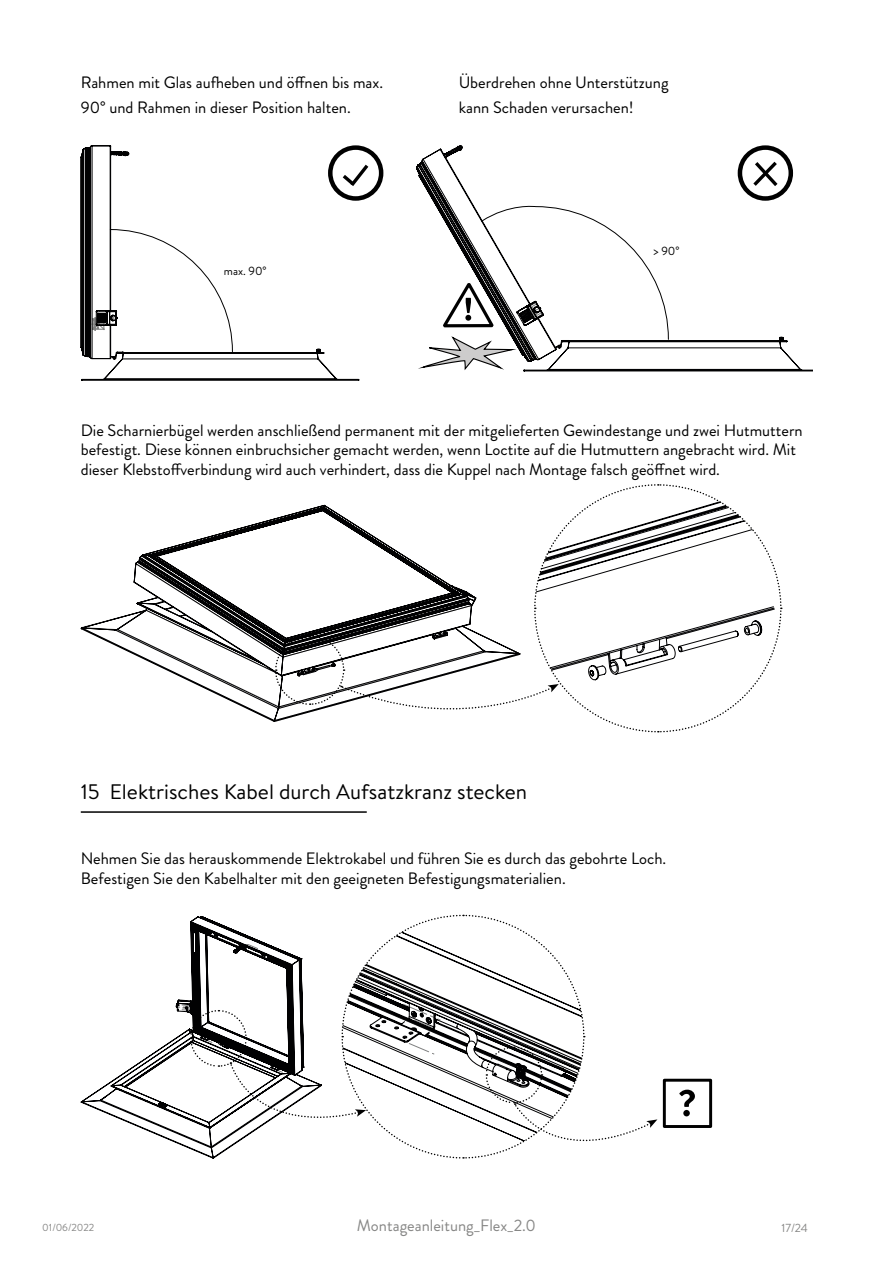
<style>
.page{position:relative;width:893px;height:1263px;background:#fff}
.page>*{position:absolute;margin:0;border:0;box-sizing:border-box;transform-origin:0 0}
.t1{font:21px "Brandon Text";color:#000}
.t2{font:16.5px/19.8px "Brandon Grotesque";color:#000}
.t3{font:16.5px "Brandon Grotesque";color:#878786}
.t4{font:12px "Brandon Grotesque";color:#000}
.t5{font:12px "Brandon Grotesque";color:#878786}
.t6{font:10.5px "Brandon Grotesque";color:#878786}
</style>
<div class="page">
<svg style="left:81px;top:145px;width:278px;height:236px"></svg>
<svg style="left:92px;top:229px;width:141px;height:123px"></svg>
<svg style="left:330px;top:148px;width:51px;height:50px"></svg>
<div style="left:328px;top:145px;width:55px;height:56px;border:4px solid #000;border-radius:50%"></div>
<svg style="left:339px;top:161px;width:33px;height:29px"></svg>
<svg style="left:416px;top:145px;width:396px;height:226px"></svg>
<svg style="left:740px;top:148px;width:51px;height:50px"></svg>
<div style="left:738px;top:145px;width:55px;height:56px;border:4px solid #000;border-radius:50%"></div>
<svg style="left:750px;top:158px;width:31px;height:32px"></svg>
<svg style="left:422px;top:203px;width:247px;height:168px"></svg>
<svg style="left:81px;top:518px;width:193px;height:204px"></svg>
<svg style="left:274px;top:484px;width:508px;height:249px"></svg>
<hr style="left:81px;top:811px;width:286px;height:2px;background:#000">
<svg style="left:81px;top:1005px;width:95px;height:138px"></svg>
<svg style="left:176px;top:914px;width:481px;height:245px"></svg>
<div style="left:663px;top:1079px;width:49px;height:49px;border:3px solid #000"></div>
<div style="left:683px;top:1110px;width:7px;height:6px;background:#000;border-radius:50%"></div>
<svg style="left:679px;top:1090px;width:16px;height:17px"></svg>
<p class="t2" style="left:81px;top:73px;width:304px">Rahmen mit Glas aufheben und öffnen bis max.</p>
<p class="t2" style="left:459px;top:73px;width:211px">Überdrehen ohne Unterstützung</p>
<p class="t2" style="left:81px;top:98px;width:271px">90° und Rahmen in dieser Position halten.</p>
<p class="t2" style="left:459px;top:98px;width:176px">kann Schaden verursachen!</p>
<p class="t4" style="left:224px;top:263px;width:44px">max. 90°</p>
<p class="t4" style="left:653px;top:242px;width:28px">&gt; 90°</p>
<p class="t2" style="left:81px;top:420px;width:723px">Die Scharnierbügel werden anschließend permanent mit der mitgelieferten Gewindestange und zwei Hutmuttern befestigt. Diese können einbruchsicher gemacht werden, wenn Loctite auf die Hutmuttern angebracht wird. Mit dieser Klebstoffverbindung wird auch verhindert, dass die Kuppel nach Montage falsch geöffnet wird.</p>
<p class="t1" style="left:81px;top:777px;width:448px">15 Elektrisches Kabel durch Aufsatzkranz stecken</p>
<p class="t2" style="left:81px;top:849px;width:587px">Nehmen Sie das herauskommende Elektrokabel und führen Sie es durch das gebohrte Loch.<br>Befestigen Sie den Kabelhalter mit den geeigneten Befestigungsmaterialien.</p>
<p class="t6" style="left:42px;top:1220px;width:54px">01/06/2022</p>
<p class="t3" style="left:357px;top:1214px;width:181px">Montageanleitung_Flex_2.0</p>
<p class="t5" style="left:782px;top:1219px;width:28px">17/24</p>
</div>
